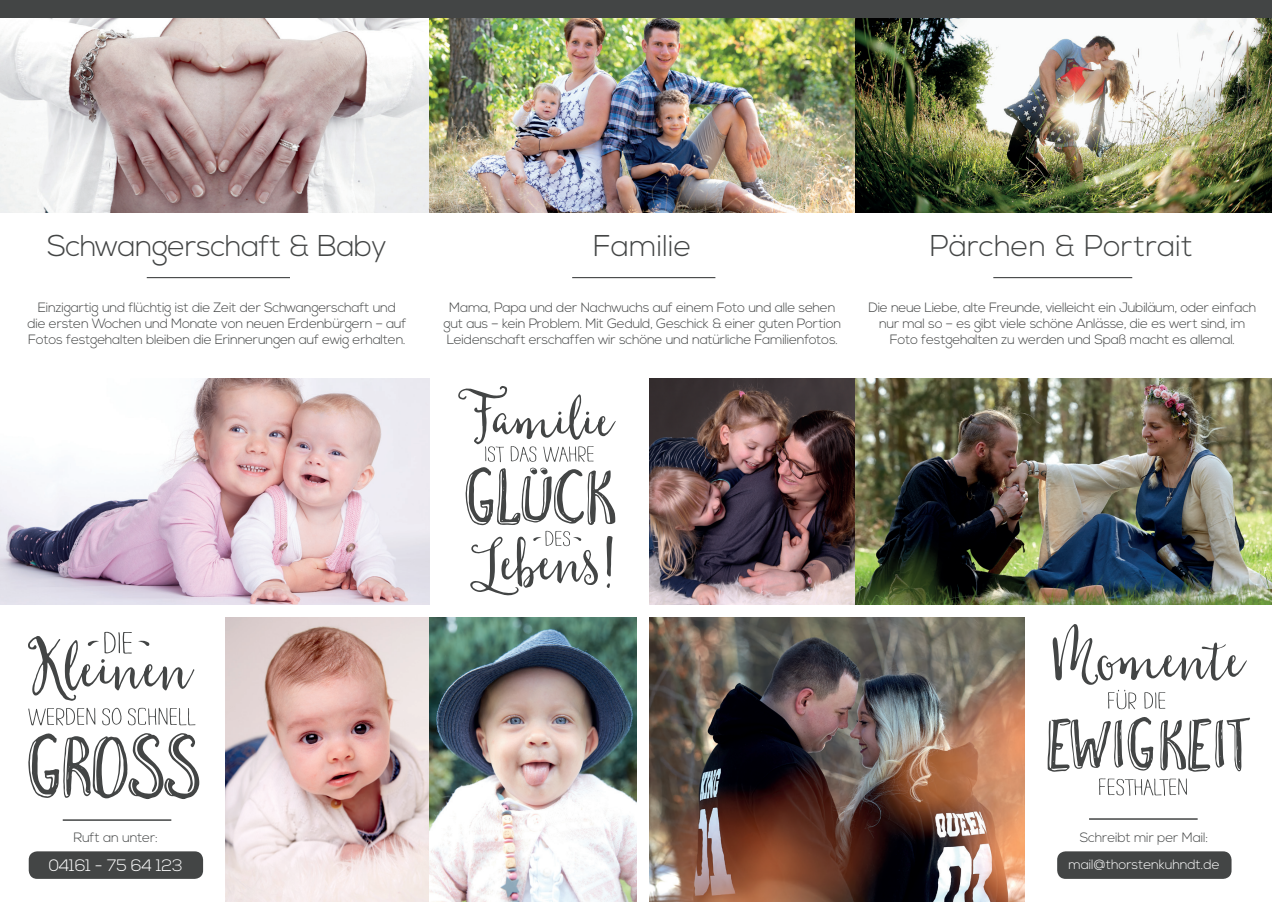
<style>
.page{position:relative;width:1272px;height:902px;background:#fff}
.page>*{position:absolute;margin:0;border:0;box-sizing:border-box;transform-origin:0 0}
.t1{font:300 30px "Nexa";color:#434545}
.t2{font:300 30px "Nexa";letter-spacing:-.02em;color:#434545}
.t3{font:300 16.5px "Nexa";letter-spacing:-.015em;color:#fff}
.t4{font:300 13.5px/16.2px "Nexa";letter-spacing:-.02em;color:#434545;text-align:center}
.t5{font:300 13.5px "Nexa";letter-spacing:-.01em;color:#fff}
</style>
<div class="page">
<img style="left:0;top:17px;width:1271px;height:196px">
<svg style="left:1047px;top:717px;width:202px;height:54px"></svg>
<hr style="left:147px;top:277px;width:143px;height:1px;background:#434545">
<hr style="left:572px;top:277px;width:143px;height:1px;background:#434545">
<hr style="left:993px;top:277px;width:139px;height:1px;background:#434545">
<div style="left:0;top:0;width:1271px;height:17px;background:#434545"></div>
<svg style="left:458px;top:386px;width:157px;height:210px"></svg>
<svg style="left:1052px;top:624px;width:194px;height:85px"></svg>
<svg style="left:1099px;top:778px;width:87px;height:17px"></svg>
<img style="left:0;top:378px;width:429px;height:226px">
<img style="left:225px;top:617px;width:411px;height:284px">
<svg style="left:28px;top:707px;width:167px;height:18px"></svg>
<svg style="left:28px;top:733px;width:171px;height:66px"></svg>
<svg style="left:28px;top:631px;width:166px;height:70px"></svg>
<img style="left:649px;top:378px;width:622px;height:226px">
<img style="left:649px;top:617px;width:375px;height:284px">
<div style="left:29px;top:851px;width:174px;height:27px;background:#434545;border-radius:9px"></div>
<div style="left:1057px;top:851px;width:174px;height:27px;background:#434545;border-radius:9px"></div>
<hr style="left:63px;top:819px;width:108px;height:1px;background:#434545">
<hr style="left:1089px;top:818px;width:108px;height:1px;background:#434545">
<h1 class="t2" style="left:47px;top:228px;width:341px">Schwangerschaft &amp; Baby</h1>
<h1 class="t1" style="left:593px;top:228px;width:100px">Familie</h1>
<h1 class="t1" style="left:929px;top:228px;width:264px">Pärchen &amp; Portrait</h1>
<p class="t4" style="left:27px;top:300px;width:380px">Einzigartig und flüchtig ist die Zeit der Schwangerschaft und die ersten Wochen und Monate von neuen Erdenbürgern – auf<br>Fotos festgehalten bleiben die Erinnerungen auf ewig erhalten.</p>
<p class="t4" style="left:443px;top:300px;width:399px">Mama, Papa und der Nachwuchs auf einem Foto und alle sehen gut aus – kein Problem. Mit Geduld, Geschick &amp; einer guten Portion<br>Leidenschaft erschaffen wir schöne und natürliche Familienfotos.</p>
<p class="t4" style="left:868px;top:300px;width:389px">Die neue Liebe, alte Freunde, vielleicht ein Jubiläum, oder einfach nur mal so – es gibt viele schöne Anlässe, die es wert sind, im<br>Foto festgehalten zu werden und Spaß macht es allemal.</p>
<p class="t4" style="left:73px;top:829px;width:86px">Ruft an unter:</p>
<p class="t3" style="left:49px;top:855px;width:136px">04161 - 75 64 123</p>
<p class="t4" style="left:1079px;top:829px;width:130px">Schreibt mir per Mail:</p>
<p class="t5" style="left:1068px;top:856px;width:153px">mail@thorstenkuhndt.de</p>
</div>
